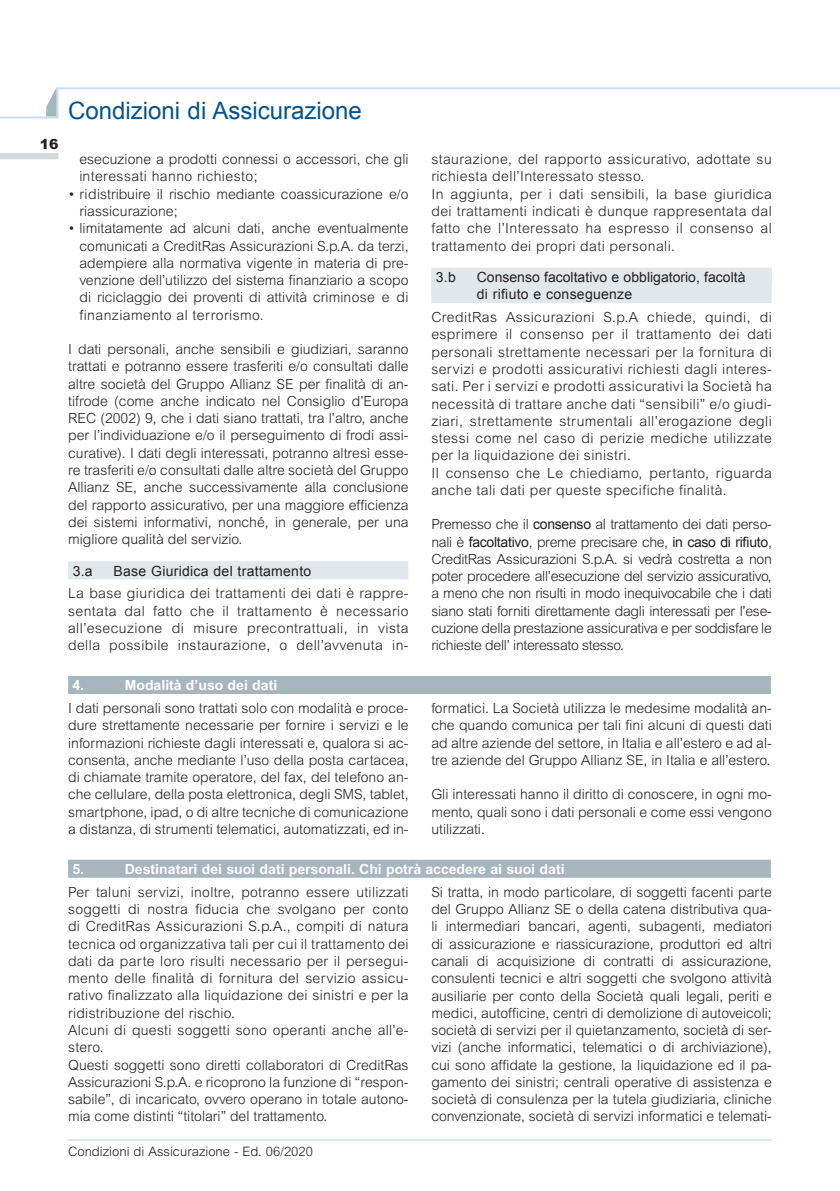
<style>
.page{position:relative;width:840px;height:1191px;background:#fff}
.page>*{position:absolute;margin:0;border:0;box-sizing:border-box;transform-origin:0 0}
.t1{font:24px "Arial";color:#01538f}
.t2{font:300 14px/17.2px "Arial";letter-spacing:.02em;color:#231f20;text-align:justify}
.t3{font:300 14px/17.2px "Arial";color:#231f20}
.t4{font:700 14px/23px "Arial";color:#fff}
.t5{font:14px/17.2px "Arial";color:#231f20}
.t6{font:900 14px "Arial";color:#231f20}
.t7{font:300 13px "Arial";color:#231f20}
.s1{font-weight:400}
.s2{font-weight:700;color:#fff}
.s3{font-weight:300;color:#231f20}
</style>
<div class="page">
<div style="left:0;top:153px;width:58px;height:6px;background:#cfd8dd"></div>
<svg style="left:0;top:87px;width:839px;height:32px"></svg>
<svg style="left:46px;top:87px;width:10px;height:29px"></svg>
<div style="left:68px;top:561px;width:340px;height:18px;background:#e1e7ea"></div>
<div style="left:431px;top:268px;width:340px;height:18px;background:#e1e7ea"></div>
<div style="left:431px;top:285px;width:340px;height:18px;background:#e1e7ea"></div>
<div style="left:68px;top:676px;width:702px;height:18px;background:#a7b6be"></div>
<div style="left:68px;top:859px;width:702px;height:18px;background:#a7b6be"></div>
<hr style="left:68px;top:1139px;width:703px;height:1px;background:#c7dff2">
<p class="t6" style="left:40px;top:135px;width:20px">16</p>
<h1 class="t1" style="left:68px;top:94px;width:295px">Condizioni di Assicurazione</h1>
<p class="t3" style="left:79px;top:151px;width:330px">esecuzione a prodotti connessi o accessori, che gli interessati hanno richiesto;</p>
<p class="t3" style="left:79px;top:185px;width:330px;text-indent:-11px">• ridistribuire il rischio mediante coassicurazione e/o riassicurazione;</p>
<p class="t2" style="left:79px;top:220px;width:330px;text-indent:-11px">• limitatamente ad alcuni dati, anche eventualmente comunicati a CreditRas Assicurazioni S.p.A. da terzi, adempiere alla normativa vigente in materia di pre&shy;venzione dell’utilizzo del sistema finanziario a scopo di riciclaggio dei proventi di attività criminose e di finanziamento al terrorismo.</p>
<p class="t2" style="left:68px;top:340px;width:342px">I dati personali, anche sensibili e giudiziari, saranno trattati e potranno essere trasferiti e/o consultati dalle altre società del Gruppo Allianz SE per finalità di an&shy;tifrode (come anche indicato nel Consiglio d’Europa REC (2002) 9, che i dati siano trattati, tra l’altro, anche per l’individuazione e/o il perseguimento di frodi assi&shy;curative). I dati degli interessati, potranno altresì esse&shy;re trasferiti e/o consultati dalle altre società del Gruppo Allianz SE, anche successivamente alla conclusione del rapporto assicurativo, per una maggiore efficienza dei sistemi informativi, nonché, in generale, per una migliore qualità del servizio.</p>
<p class="t5" style="left:73px;top:562px;width:22px">3.a</p>
<p class="t2" style="left:68px;top:559px;width:342px;line-height:23px;text-indent:45px"><span class="s1">Base Giuridica del trattamento<br></span>La base giuridica dei trattamenti dei dati è rappre-</p>
<p class="t2" style="left:68px;top:602px;width:342px">sentata dal fatto che il trattamento è necessario all’esecuzione di misure precontrattuali, in vista della possibile instaurazione, o dell’avvenuta in-</p>
<p class="t3" style="left:68px;top:673px;width:342px;line-height:23px;text-indent:57px"><span class="s2">Modalità d’uso dei dati<br></span>I dati personali sono trattati solo con modalità e proce-</p>
<p class="t2" style="left:68px;top:717px;width:342px">dure strettamente necessarie per fornire i servizi e le informazioni richieste dagli interessati e, qualora si ac&shy;consenta, anche mediante l’uso della posta cartacea, di chiamate tramite operatore, del fax, del telefono an&shy;che cellulare, della posta elettronica, degli SMS, tablet, smartphone, ipad, o di altre tecniche di comunicazione a distanza, di strumenti telematici, automatizzati, ed in-</p>
<p class="t4" style="left:72px;top:673px;width:13px">4.</p>
<p class="t2" style="left:431px;top:151px;width:342px;text-align:left">staurazione, del rapporto assicurativo, adottate su richiesta dell’Interessato stesso.<br>In aggiunta, per i dati sensibili, la base giuridica dei trattamenti indicati è dunque rappresentata dal fatto che l’Interessato ha espresso il consenso al trattamento dei propri dati personali.</p>
<p class="t5" style="left:435px;top:269px;width:22px">3.b</p>
<p class="t5" style="left:476px;top:269px;width:270px">Consenso facoltativo e obbligatorio, facoltà di rifiuto e conseguenze</p>
<p class="t2" style="left:431px;top:309px;width:342px;text-align:left">CreditRas Assicurazioni S.p.A chiede, quindi, di esprimere il consenso per il trattamento dei dati personali strettamente necessari per la fornitura di servizi e prodotti assicurativi richiesti dagli interes&shy;sati. Per i servizi e prodotti assicurativi la Società ha necessità di trattare anche dati “sensibili” e/o giudi&shy;ziari, strettamente strumentali all’erogazione degli stessi come nel caso di perizie mediche utilizzate per la liquidazione dei sinistri.<br>Il consenso che Le chiediamo, pertanto, riguarda anche tali dati per queste specifiche finalità.</p>
<p class="t2" style="left:431px;top:516px;width:342px">Premesso che il <span class="s1">consenso</span> al trattamento dei dati perso&shy;nali è <span class="s1">facoltativo</span>, preme precisare che, <span class="s1">in caso di rifiuto</span>, CreditRas Assicurazioni S.p.A. si vedrà costretta a non poter procedere all’esecuzione del servizio assicurativo, a meno che non risulti in modo inequivocabile che i dati siano stati forniti direttamente dagli interessati per l’ese&shy;cuzione della prestazione assicurativa e per soddisfare le richieste dell’ interessato stesso.</p>
<p class="t2" style="left:431px;top:699px;width:342px">formatici. La Società utilizza le medesime modalità an&shy;che quando comunica per tali fini alcuni di questi dati ad altre aziende del settore, in Italia e all’estero e ad al&shy;tre aziende del Gruppo Allianz SE, in Italia e all’estero.</p>
<p class="t2" style="left:431px;top:786px;width:342px">Gli interessati hanno il diritto di conoscere, in ogni mo&shy;mento, quali sono i dati personali e come essi vengono utilizzati.</p>
<p class="t4" style="left:68px;top:857px;width:497px;text-indent:57px">Destinatari dei suoi dati personali. Chi potrà accedere ai suoi dati<br><span class="s3">Per taluni servizi, inoltre, potranno essere utilizzati</span></p>
<p class="t2" style="left:68px;top:900px;width:342px;text-align:left">soggetti di nostra fiducia che svolgano per conto di CreditRas Assicurazioni S.p.A., compiti di natura tecnica od organizzativa tali per cui il trattamento dei dati da parte loro risulti necessario per il persegui&shy;mento delle finalità di fornitura del servizio assicu&shy;rativo finalizzato alla liquidazione dei sinistri e per la ridistribuzione del rischio.<br>Alcuni di questi soggetti sono operanti anche all’e&shy;stero.<br>Questi soggetti sono diretti collaboratori di CreditRas Assicurazioni S.p.A. e ricoprono la funzione di “respon&shy;sabile”, di incaricato, ovvero operano in totale autono&shy;mia come distinti “titolari” del trattamento.</p>
<p class="t4" style="left:72px;top:857px;width:13px">5.</p>
<p class="t2" style="left:431px;top:883px;width:342px">Si tratta, in modo particolare, di soggetti facenti parte del Gruppo Allianz SE o della catena distributiva qua&shy;li intermediari bancari, agenti, subagenti, mediatori di assicurazione e riassicurazione, produttori ed altri canali di acquisizione di contratti di assicurazione, consulenti tecnici e altri soggetti che svolgono attività ausiliarie per conto della Società quali legali, periti e medici, autofficine, centri di demolizione di autoveicoli; società di servizi per il quietanzamento, società di ser&shy;vizi (anche informatici, telematici o di archiviazione), cui sono affidate la gestione, la liquidazione ed il pa&shy;gamento dei sinistri; centrali operative di assistenza e società di consulenza per la tutela giudiziaria, cliniche convenzionate, società di servizi informatici e telemati-</p>
<p class="t7" style="left:68px;top:1144px;width:246px">Condizioni di Assicurazione - Ed. 06/2020</p>
</div>
